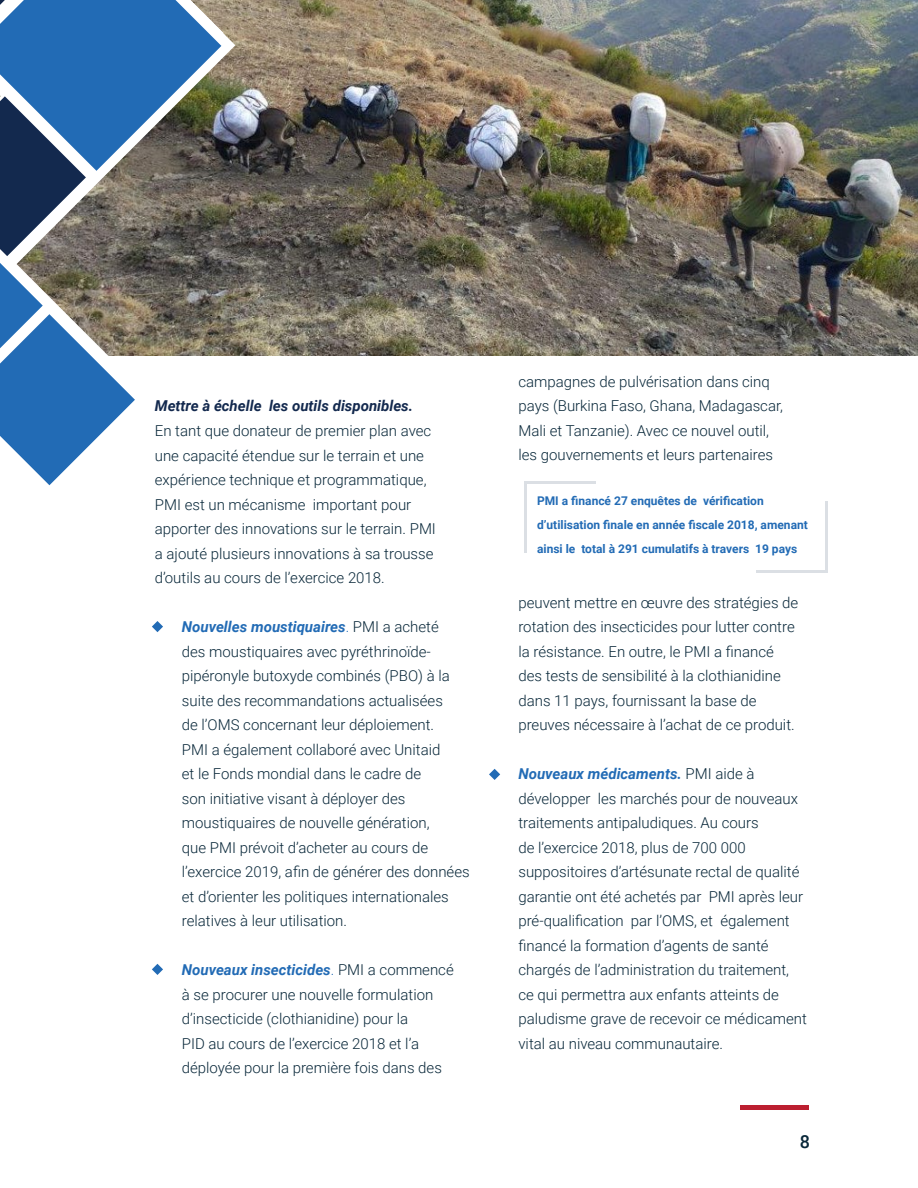
<style>
.page{position:relative;width:918px;height:1188px;background:#fff}
.page>*{position:absolute;margin:0;border:0;box-sizing:border-box;transform-origin:0 0}
.t1{font:500 18px "Roboto";color:#082739}
.t2{font:300 15px/24.5px "Roboto";color:#082739}
.t3{font:italic 700 15px "Roboto";color:#13294e}
.t4{font:700 12px/24px "Roboto";color:#226bb5}
.s1{font-weight:700;font-style:italic;color:#226bb5}
.s2{color:#226bb5}
</style>
<div class="page">
<div style="left:741px;top:1105px;width:68px;height:5px;background:#bc1f30"></div>
<hr style="left:524px;top:481px;width:3px;height:72px;background:#13294e">
<hr style="left:524px;top:481px;width:72px;height:3px;background:#13294e">
<hr style="left:825px;top:501px;width:3px;height:72px;background:#13294e">
<hr style="left:756px;top:570px;width:72px;height:3px;background:#13294e">
<svg style="left:152px;top:964px;width:11px;height:11px"></svg>
<svg style="left:489px;top:769px;width:11px;height:11px"></svg>
<img style="left:230px;top:0;width:688px;height:355px">
<svg style="left:230px;top:0;width:5px;height:281px"></svg>
<svg style="left:0;top:0;width:230px;height:485px"></svg>
<svg style="left:152px;top:621px;width:11px;height:11px"></svg>
<p class="t3" style="left:155px;top:396px;width:260px">Mettre à échelle les outils disponibles.</p>
<p class="t2" style="left:155px;top:418px;width:283px">En tant que donateur de premier plan avec une capacité étendue sur le terrain et une expérience technique et programmatique, PMI est un mécanisme important pour apporter des innovations sur le terrain. PMI a ajouté plusieurs innovations à sa trousse d’outils au cours de l’exercice 2018.</p>
<p class="t2" style="left:182px;top:614px;width:289px;text-indent:-27px"><span class="s1">• Nouvelles moustiquaires</span><span class="s2">.</span> PMI a acheté<br>des moustiquaires avec pyréthrinoïde&shy;pipéronyle butoxyde combinés (PBO) à la suite des recommandations actualisées<br>de l’OMS concernant leur déploiement.<br>PMI a également collaboré avec Unitaid<br>et le Fonds mondial dans le cadre de<br>son initiative visant à déployer des moustiquaires de nouvelle génération,<br>que PMI prévoit d’acheter au cours de l’exercice 2019, afin de générer des données et d’orienter les politiques internationales relatives à leur utilisation.</p>
<p class="t2" style="left:182px;top:957px;width:273px;text-indent:-27px"><span class="s1">• Nouveaux insecticides</span><span class="s2">.</span> PMI a commencé à se procurer une nouvelle formulation d’insecticide (clothianidine) pour la<br>PID au cours de l’exercice 2018 et l’a déployée pour la première fois dans des</p>
<p class="t2" style="left:518px;top:369px;width:266px">campagnes de pulvérisation dans cinq pays (Burkina Faso, Ghana, Madagascar, Mali et Tanzanie). Avec ce nouvel outil, les gouvernements et leurs partenaires</p>
<p class="t4" style="left:537px;top:488px;width:272px">PMI a financé 27 enquêtes de vérification d’utilisation finale en année fiscale 2018, amenant ainsi le total à 291 cumulatifs à travers 19 pays</p>
<p class="t2" style="left:518px;top:589px;width:281px">peuvent mettre en œuvre des stratégies de rotation des insecticides pour lutter contre la résistance. En outre, le PMI a financé des tests de sensibilité à la clothianidine dans 11 pays, fournissant la base de preuves nécessaire à l’achat de ce produit.</p>
<p class="t2" style="left:518px;top:761px;width:290px;text-indent:-27px"><span class="s1">• Nouveaux médicaments.</span> PMI aide à développer les marchés pour de nouveaux traitements antipaludiques. Au cours<br>de l’exercice 2018, plus de 700 000 suppositoires d’artésunate rectal de qualité garantie ont été achetés par PMI après leur pré-qualification par l’OMS, et également financé la formation d’agents de santé chargés de l’administration du traitement, ce qui permettra aux enfants atteints de paludisme grave de recevoir ce médicament vital au niveau communautaire.</p>
<p class="t1" style="left:800px;top:1129px;width:12px">8</p>
</div>
